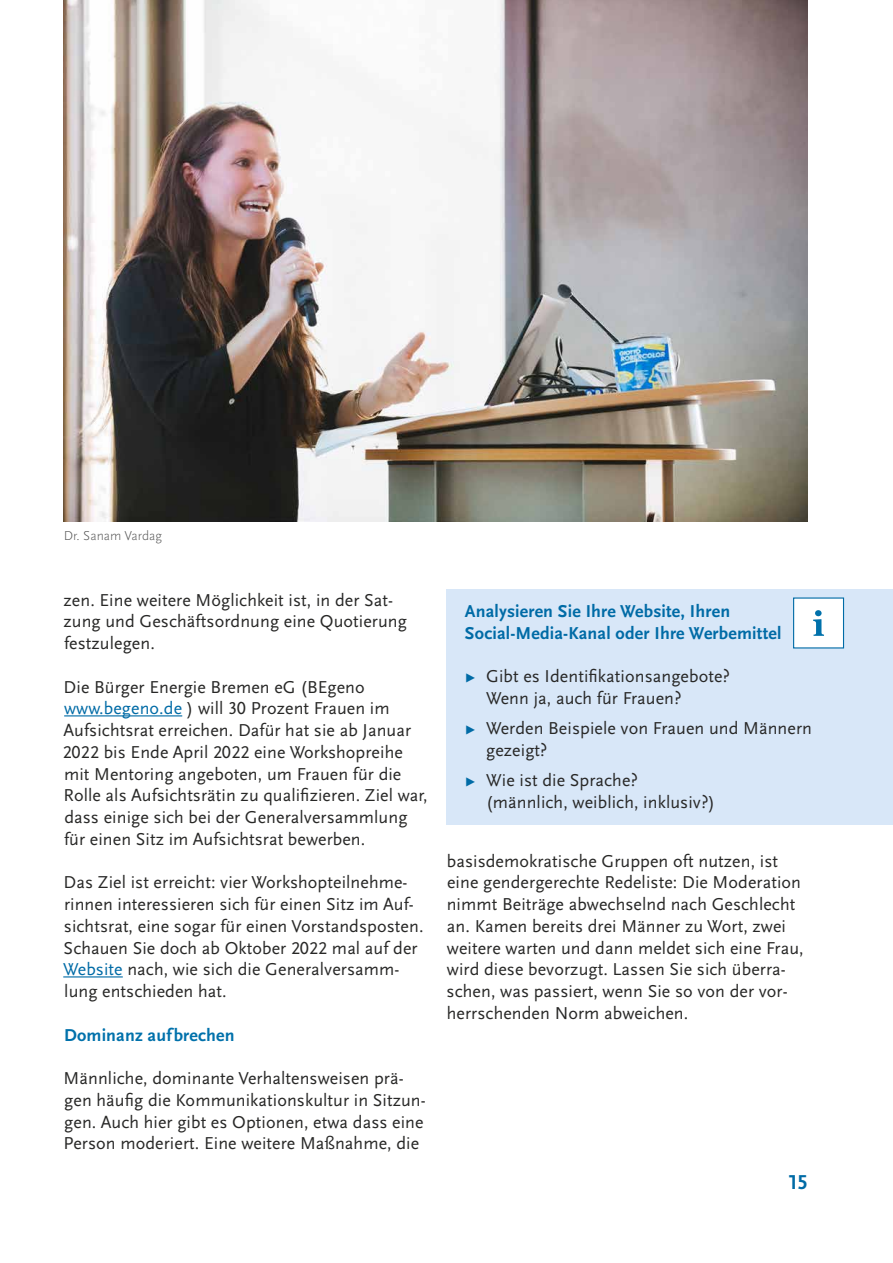
<style>
.page{position:relative;width:893px;height:1263px;background:#fff}
.page>*{position:absolute;margin:0;border:0;box-sizing:border-box;transform-origin:0 0}
.t1{font:700 21px "Scala Sans Pro";color:#006ba6}
.P-Fließtext_links{font:18px/21.8px "Scala Sans Pro";letter-spacing:.005em;color:#282827}
.Text_Tabelle{font:700 18px/21.8px "Scala Sans Pro";letter-spacing:.01em;color:#006ba6}
.t2{font:700 18px "Scala Sans Pro";letter-spacing:.01em;color:#0071ab}
.BU{font:300 13.5px "Scala Sans Pro";letter-spacing:.005em;color:#565656}
.s1{color:#006ba6}
</style>
<div class="page">
<img style="left:64px;top:0;width:744px;height:521px">
<hr style="left:64px;top:715px;width:118px;height:1px;background:#006ba6">
<hr style="left:63px;top:976px;width:60px;height:1px;background:#006ba6">
<div style="left:446px;top:589px;width:447px;height:235px;background:#d8e7f8"></div>
<div style="left:793px;top:597px;width:51px;height:51px;background:#fff;border:1px solid #006ba6"></div>
<svg style="left:813px;top:610px;width:11px;height:26px"></svg>
<p class="BU" style="left:64px;top:528px;width:100px">Dr. Sanam Vardag</p>
<p class="P-Fließtext_links" style="left:64px;top:589px;width:345px">zen. Eine weitere Möglichkeit ist, in der Sat&shy;zung und Geschäftsordnung eine Quotierung festzulegen.</p>
<p class="P-Fließtext_links" style="left:63px;top:676px;width:367px">Die Bürger Energie Bremen eG (BEgeno <span class="s1">www.begeno.de</span> ) will 30 Prozent Frauen im Aufsichtsrat erreichen. Dafür hat sie ab Januar 2022 bis Ende April 2022 eine Workshopreihe mit Mentoring angeboten, um Frauen für die Rolle als Aufsichtsrätin zu qualifizieren. Ziel war, dass einige sich bei der Generalversammlung für einen Sitz im Aufsichtsrat bewerben.</p>
<p class="P-Fließtext_links" style="left:63px;top:872px;width:359px">Das Ziel ist erreicht: vier Workshopteilnehme&shy;rinnen interessieren sich für einen Sitz im Auf&shy;sichtsrat, eine sogar für einen Vorstandsposten.<br>Schauen Sie doch ab Oktober 2022 mal auf der <span class="s1">Website</span> nach, wie sich die Generalversamm&shy;lung entschieden hat.</p>
<h3 class="t2" style="left:64px;top:1024px;width:172px">Dominanz aufbrechen</h3>
<p class="P-Fließtext_links" style="left:64px;top:1067px;width:364px">Männliche, dominante Verhaltensweisen prä&shy;gen häufig die Kommunikationskultur in Sitzun&shy;gen. Auch hier gibt es Optionen, etwa dass eine Person moderiert. Eine weitere Maßnahme, die</p>
<p class="Text_Tabelle" style="left:465px;top:600px;width:318px">Analysieren Sie Ihre Website, Ihren<br>Social-Media-Kanal oder Ihre Werbemittel</p>
<p class="P-Fließtext_links" style="left:486px;top:666px;width:245px;text-indent:-21px"><span class="s1">▸</span> Gibt es Identifikationsangebote?<br>Wenn ja, auch für Frauen?</p>
<p class="P-Fließtext_links" style="left:486px;top:718px;width:327px;text-indent:-21px"><span class="s1">▸</span> Werden Beispiele von Frauen und Männern gezeigt?</p>
<p class="P-Fließtext_links" style="left:486px;top:770px;width:230px;text-indent:-21px"><span class="s1">▸</span> Wie ist die Sprache? (männlich, weiblich, inklusiv?)</p>
<p class="P-Fließtext_links" style="left:447px;top:850px;width:359px">basisdemokratische Gruppen oft nutzen, ist eine gendergerechte Redeliste: Die Moderation nimmt Beiträge abwechselnd nach Geschlecht an. Kamen bereits drei Männer zu Wort, zwei weitere warten und dann meldet sich eine Frau, wird diese bevorzugt. Lassen Sie sich überra&shy;schen, was passiert, wenn Sie so von der vor&shy;herrschenden Norm abweichen.</p>
<p class="t1" style="left:789px;top:1170px;width:21px">15</p>
</div>
